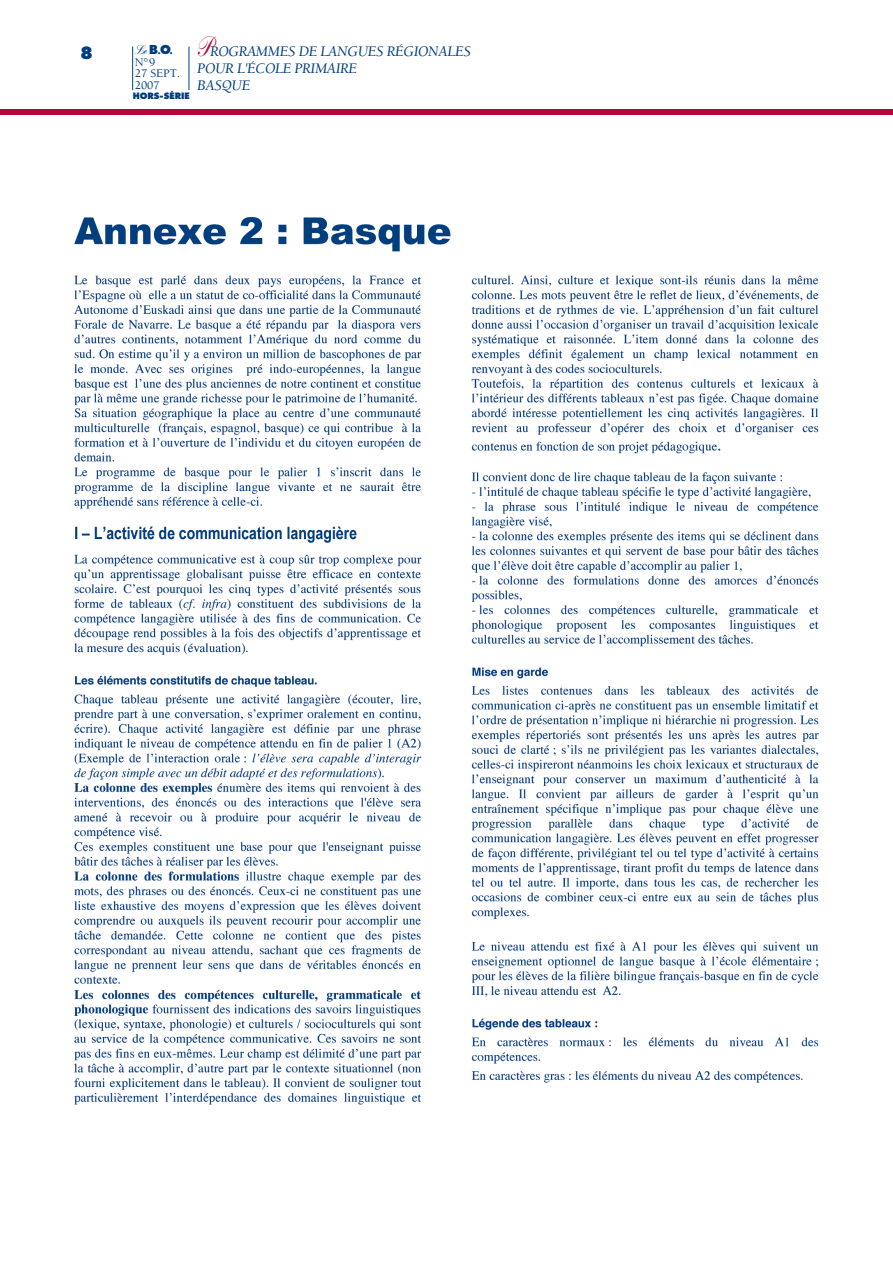
<style>
.page{position:relative;width:893px;height:1263px;background:#fff}
.page>*{position:absolute;margin:0;border:0;box-sizing:border-box;transform-origin:0 0}
.t1{font:800 16.5px "Futura";color:#003d7e;scale:.94 1}
.t2{font:italic 15px/16.8px "Berkeley";letter-spacing:-.02em;color:#003d7e}
.t3{font:500 12px/11.7px "Berkeley";color:#003d7e}
.t4{font:900 12px "Kuenstler Script";color:#003d7e;scale:.8 1}
.t5{font:800 8.55px "Futura";color:#003d7e}
.s1{font-family:"Kuenstler Script";font-weight:900;font-style:normal;font-size:27px;color:#b30738}
.s2{font-family:"Futura";font-weight:800}
</style>
<div class="page">
<div style="left:0;top:109px;width:892px;height:6px;background:#b30738"></div>
<hr style="left:188px;top:47px;width:1px;height:43px;background:#003d7e">
<hr style="left:132px;top:47px;width:1px;height:43px;background:#003d7e">
<img style="left:74px;top:217px;width:745px;height:888px">
<p class="t2" style="left:197px;top:44px;width:275px"><span class="s1">P</span>ROGRAMMES DE LANGUES RÉGIONALES<br>POUR L'ÉCOLE PRIMAIRE<br>BASQUE</p>
<p class="t1" style="left:80px;top:46px;width:15px">8</p>
<p class="t4" style="left:135px;top:47px;width:49px">Le <span class="s2">B</span><span class="s2">.</span><span class="s2">O</span><span class="s2">.</span></p>
<p class="t3" style="left:135px;top:57px;width:47px">N°9<br>27 SEPT.<br>2007</p>
<p class="t5" style="left:133px;top:92px;width:59px">HORS-SÉRIE</p>
</div>
